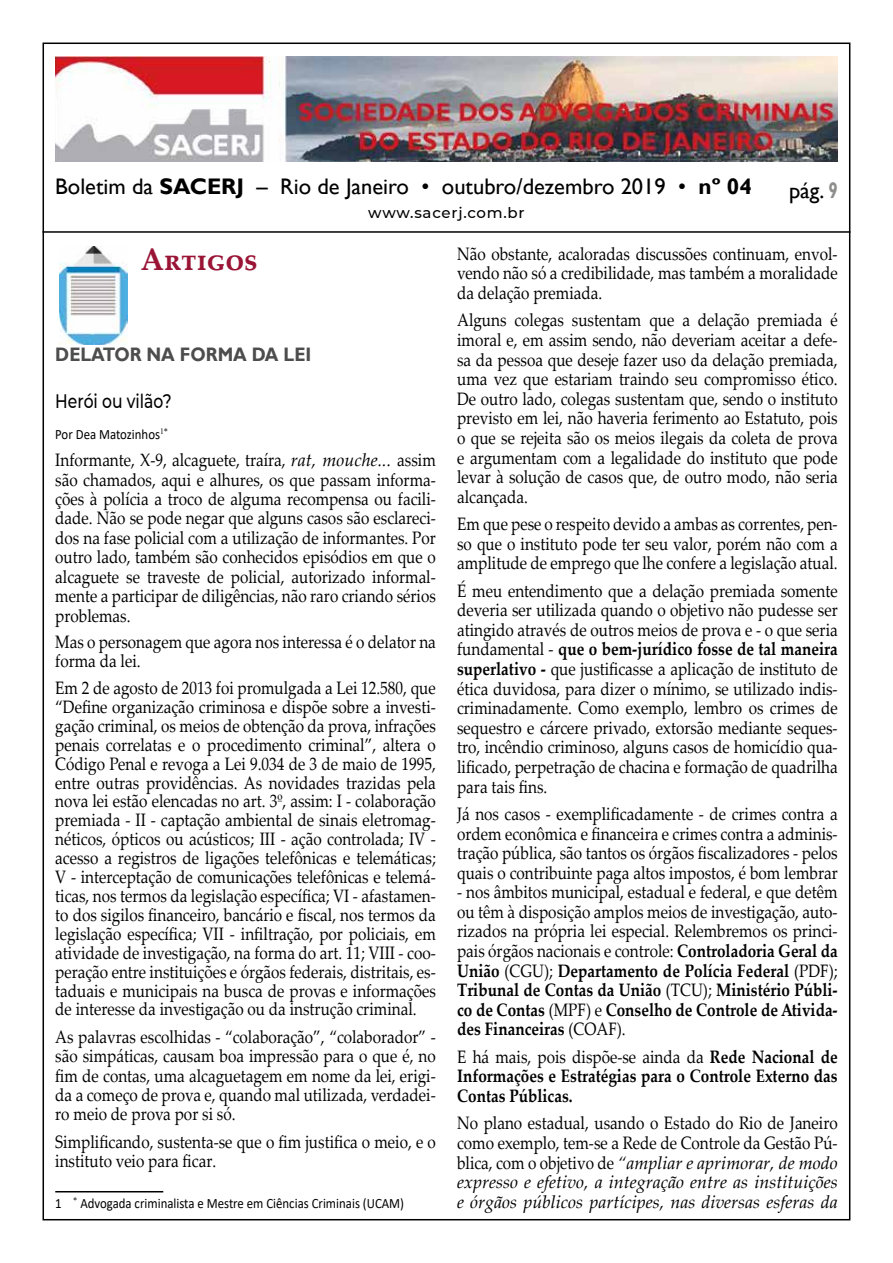
<style>
.page{position:relative;width:893px;height:1263px;background:#fff}
.page>*{position:absolute;margin:0;border:0;box-sizing:border-box;transform-origin:0 0}
.t1{font:700 31.5px "Palatino Linotype";color:#9a1436;scale:.95 1}
.t2{font:22.5px "Gill Sans";color:#000}
.t3{font:700 19.5px "Gill Sans";color:#4d4d4d;scale:.9 1}
.t4{font:500 19.5px "Montserrat";color:#000;scale:.8 1}
.t5{font:18px/19.6px "Palatino Linotype";color:#000;text-align:justify;scale:.85 1}
.t6{font:italic 18px/19.6px "Palatino Linotype";color:#000;text-align:justify}
.t7{font:700 18px/19.6px "Palatino Linotype";color:#000;text-align:justify;scale:.85 1}
.t8{font:500 15px "Montserrat";letter-spacing:.05em;color:#000}
.t9{font:14.25px "Calibri";color:#000;scale:.9 1}
.s1{font-weight:700}
.s2{font-weight:700;color:#8e8e8d}
.s3{font-style:italic}
.s4{font-weight:400}
.s5{font-style:normal}
</style>
<div class="page">
<img style="left:55px;top:56px;width:783px;height:106px">
<hr style="left:43px;top:231px;width:807px;height:2px;background:#000">
<hr style="left:55px;top:1191px;width:108px;height:1px;background:#000">
<img style="left:60px;top:247px;width:68px;height:97px">
<p class="t2" style="left:55px;top:173px;width:698px">Boletim da <span class="s1">SACERJ</span> – Rio de Janeiro • outubro/dezembro 2019 • <span class="s1">nº 04</span></p>
<p class="t8" style="left:368px;top:203px;width:158px">www.sacerj.com.br</p>
<p class="t2" style="left:789px;top:178px;width:50px">pág. <span class="s2">9</span></p>
<h1 class="t1" style="left:141px;top:237px;width:125px">Artigos</h1>
<p class="t3" style="left:55px;top:343px;width:286px">DELATOR NA FORMA DA LEI</p>
<p class="t4" style="left:55px;top:387px;width:147px">Herói ou vilão?</p>
<p class="t9" style="left:55px;top:424px;width:127px">Por Dea Matozinhos<sup>1*</sup></p>
<p class="t5" style="left:55px;top:450px;width:449px">Informante, X-9, alcaguete, traíra, <span class="s3">rat, mouche...</span> assim são chamados, aqui e alhures, os que passam informa&shy;ções à polícia a troco de alguma recompensa ou facili&shy;dade. Não se pode negar que alguns casos são esclareci&shy;dos na fase policial com a utilização de informantes. Por outro lado, também são conhecidos episódios em que o alcaguete se traveste de policial, autorizado informal&shy;mente a participar de diligências, não raro criando sérios problemas.</p>
<p class="t5" style="left:55px;top:632px;width:449px;line-height:18.9px">Mas o personagem que agora nos interessa é o delator na forma da lei.</p>
<p class="t5" style="left:55px;top:678px;width:449px;line-height:18.9px">Em 2 de agosto de 2013 foi promulgada a Lei 12.580, que “Define organização criminosa e dispõe sobre a investi&shy;gação criminal, os meios de obtenção da prova, infrações penais correlatas e o procedimento criminal”, altera o Código Penal e revoga a Lei 9.034 de 3 de maio de 1995, entre outras providências. As novidades trazidas pela nova lei estão elencadas no art. 3º, assim: I - colaboração premiada - II - captação ambiental de sinais eletromag&shy;néticos, ópticos ou acústicos; III - ação controlada; IV - acesso a registros de ligações telefônicas e telemáticas; V - interceptação de comunicações telefônicas e telemá&shy;ticas, nos termos da legislação específica; VI - afastamen&shy;to dos sigilos financeiro, bancário e fiscal, nos termos da legislação específica; VII - infiltração, por policiais, em atividade de investigação, na forma do art. 11; VIII - coo&shy;peração entre instituições e órgãos federais, distritais, es&shy;taduais e municipais na busca de provas e informações de interesse da investigação ou da instrução criminal.</p>
<p class="t5" style="left:55px;top:1026px;width:449px">As palavras escolhidas - “colaboração”, “colaborador” - são simpáticas, causam boa impressão para o que é, no fim de contas, uma alcaguetagem em nome da lei, erigi&shy;da a começo de prova e, quando mal utilizada, verdadei&shy;ro meio de prova por si só.</p>
<p class="t5" style="left:55px;top:1131px;width:449px">Simplificando, sustenta-se que o fim justifica o meio, e o instituto veio para ficar.</p>
<p class="t9" style="left:55px;top:1193px;width:389px">1 <sup>*</sup> Advogada criminalista e Mestre em Ciências Criminais (UCAM)</p>
<p class="t5" style="left:457px;top:243px;width:449px">Não obstante, acaloradas discussões continuam, envol&shy;vendo não só a credibilidade, mas também a moralidade da delação premiada.</p>
<p class="t5" style="left:457px;top:310px;width:449px">Alguns colegas sustentam que a delação premiada é imoral e, em assim sendo, não deveriam aceitar a defe&shy;sa da pessoa que deseje fazer uso da delação premiada, uma vez que estariam traindo seu compromisso ético.<br>De outro lado, colegas sustentam que, sendo o instituto previsto em lei, não haveria ferimento ao Estatuto, pois o que se rejeita são os meios ilegais da coleta de prova e argumentam com a legalidade do instituto que pode levar à solução de casos que, de outro modo, não seria alcançada.</p>
<p class="t5" style="left:457px;top:514px;width:449px">Em que pese o respeito devido a ambas as correntes, pen&shy;so que o instituto pode ter seu valor, porém não com a amplitude de emprego que lhe confere a legislação atual.</p>
<p class="t5" style="left:457px;top:580px;width:449px">É meu entendimento que a delação premiada somente deveria ser utilizada quando o objetivo não pudesse ser atingido através de outros meios de prova e - o que seria fundamental - <span class="s1">que o bem-jurídico fosse de tal maneira superlativo -</span> que justificasse a aplicação de instituto de ética duvidosa, para dizer o mínimo, se utilizado indis&shy;criminadamente. Como exemplo, lembro os crimes de sequestro e cárcere privado, extorsão mediante seques&shy;tro, incêndio criminoso, alguns casos de homicídio qua&shy;lificado, perpetração de chacina e formação de quadrilha para tais fins.</p>
<p class="t5" style="left:457px;top:803px;width:449px">Já nos casos - exemplificadamente - de crimes contra a ordem econômica e financeira e crimes contra a adminis&shy;tração pública, são tantos os órgãos fiscalizadores - pelos quais o contribuinte paga altos impostos, é bom lembrar</p>
<p class="t5" style="left:457px;top:882px;width:449px">- nos âmbitos municipal, estadual e federal, e que detêm ou têm à disposição amplos meios de investigação, auto&shy;rizados na própria lei especial. Relembremos os princi&shy;pais órgãos nacionais e controle: <span class="s1">Controladoria Geral da União</span> (CGU); <span class="s1">Departamento de Polícia Federal</span> (PDF); <span class="s1">Tribunal de Contas da União</span> (TCU); <span class="s1">Ministério Públi&shy;co de Contas</span> (MPF) e <span class="s1">Conselho de Controle de Ativida&shy;des Financeiras</span> (COAF).</p>
<p class="t7" style="left:457px;top:1046px;width:449px"><span class="s4">E há mais, pois dispõe-se ainda da</span> Rede Nacional de Informações e Estratégias para o Controle Externo das Contas Públicas.</p>
<p class="t6" style="left:457px;top:1113px;width:382px"><span class="s5">No plano estadual, usando o Estado do Rio de Janeiro como exemplo, tem-se a Rede de Controle da Gestão Pú&shy;blica, com o objetivo de</span> “ampliar e aprimorar, de modo expresso e efetivo, a integração entre as instituições e órgãos públicos partícipes, nas diversas esferas da</p>
</div>
